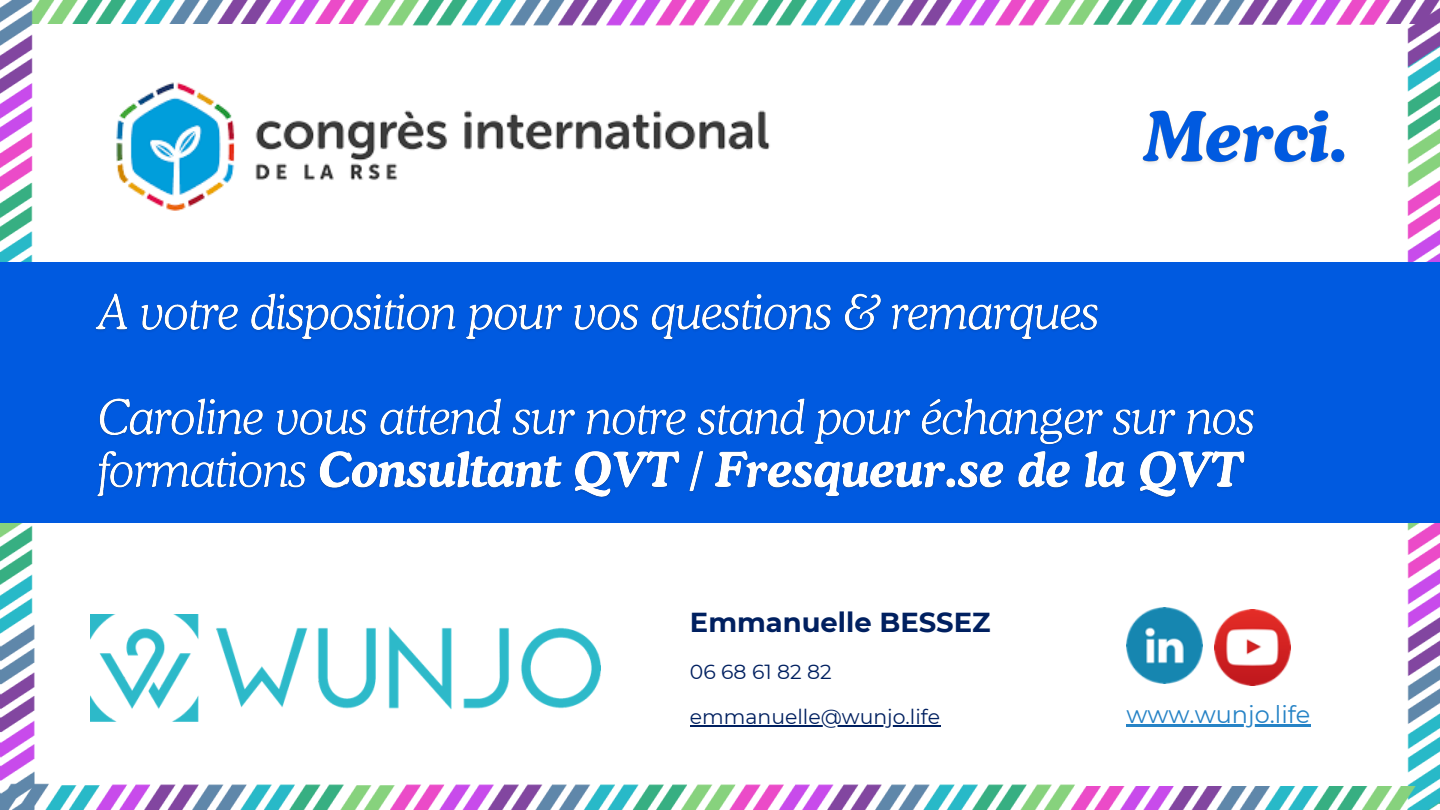
<style>
.page{position:relative;width:1440px;height:810px;background:#fff}
.page>*{position:absolute;margin:0;border:0;box-sizing:border-box;transform-origin:0 0}
.t1{font:700 27.4px "Montserrat";color:#002060}
.t2{font:24px "Montserrat";color:#2683c6}
.t3{font:20.4px "Montserrat";color:#002060}
</style>
<div class="page">
<img style="left:0;top:0;width:1440px;height:810px">
<img style="left:91px;top:68px;width:697px;height:155px">
<img style="left:1138px;top:95px;width:213px;height:83px">
<hr style="left:1126px;top:724px;width:184px;height:2px;background:#2683c6">
<img style="left:1215px;top:609px;width:76px;height:76px">
<img style="left:1126px;top:608px;width:76px;height:75px">
<img style="left:91px;top:615px;width:510px;height:106px">
<hr style="left:690px;top:725px;width:250px;height:2px;background:#002060">
<div style="left:0;top:262px;width:1440px;height:260px;background:#005ae0"></div>
<img style="left:95px;top:293px;width:1159px;height:205px">
<p class="t1" style="left:690px;top:605px;width:302px">Emmanuelle BESSEZ</p>
<p class="t3" style="left:690px;top:659px;width:143px">06 68 61 82 82</p>
<h4 class="t3" style="left:690px;top:704px;width:252px">emmanuelle@wunjo.life</h4>
<p class="t2" style="left:1126px;top:699px;width:186px">www.wunjo.life</p>
</div>
